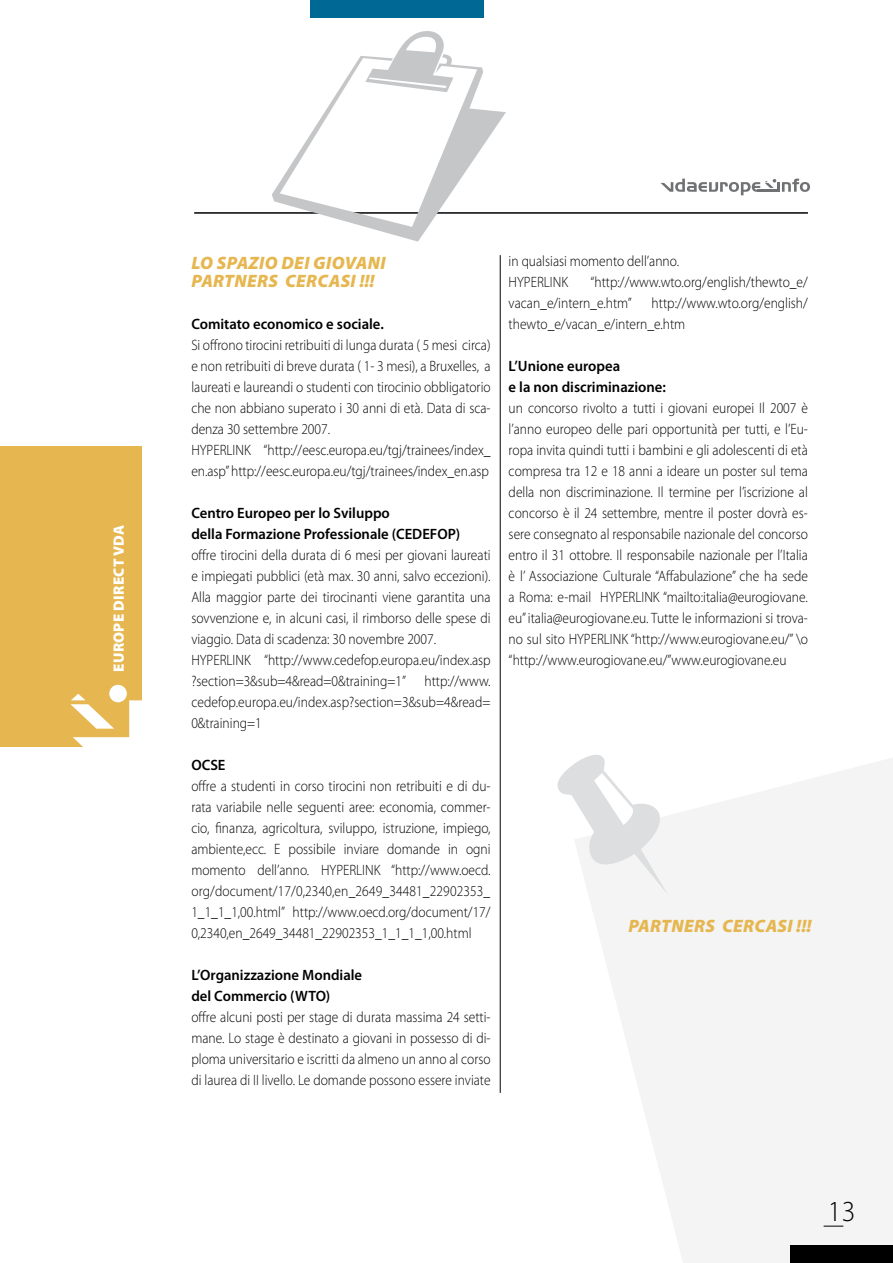
<style>
.page{position:relative;width:893px;height:1263px;background:#fff}
.page>*{position:absolute;margin:0;border:0;box-sizing:border-box;transform-origin:0 0}
.t1{font:282px "Webdings";color:#c5c6c8}
.t2{font:300 29.1px "Myriad Pro";color:#000;scale:.96 1}
.t3{font:italic 900 18px/18px "Myriad Pro";letter-spacing:.02em;color:#e6b750}
.t4{font:300 15px/21px "Myriad Pro";color:#000;scale:.9 1}
.t5{font:600 15px/21px "Myriad Pro";color:#000}
.t6{font:900 15px "Myriad Pro";letter-spacing:.02em;color:#fff}
</style>
<div class="page">
<svg style="left:595px;top:758px;width:298px;height:505px;fill:#f4f4f5"></svg>
<svg style="left:824px;top:1226px;width:19px;height:1px"></svg>
<div style="left:791px;top:1246px;width:102px;height:17px;background:#000"></div>
<hr style="left:194px;top:212px;width:614px;height:2px;background:#000">
<svg style="left:660px;top:179px;width:150px;height:16px"></svg>
<div style="left:310px;top:0;width:174px;height:17px;background:#006895"></div>
<hr style="left:500px;top:255px;width:1px;height:838px;background:#000">
<div style="left:0;top:446px;width:142px;height:300px;background:#e6b750"></div>
<div style="left:109px;top:685px;width:18px;height:17px;background:#fff;border-radius:50%"></div>
<svg style="left:71px;top:694px;width:71px;height:53px"></svg>
<svg style="left:575px;top:758px;width:109px;height:159px"></svg>
<p class="t6" style="left:109px;top:672px;width:148px;rotate:-90deg">EUROPE DIRECT VDA</p>
<h1 class="t1" style="left:248px;top:-7px;width:283px">▪</h1>
<p class="t3" style="left:192px;top:253px;width:196px">LO SPAZIO DEI GIOVA NI<br>PARTN</p>
<p class="t3" style="left:247px;top:271px;width:129px">ERS CERCASI !!!</p>
<p class="t5" style="left:191px;top:313px;width:194px">Comitato economico e sociale.</p>
<p class="t4" style="left:191px;top:334px;width:334px">Si offrono tirocini retribuiti di lunga durata ( 5 mesi circa) e non retribuiti di breve durata ( 1- 3 mesi), a Bruxelles, a laureati e laureandi o studenti con tirocinio obbligatorio che non abbiano superato i 30 anni di età. Data di sca&shy;denza 30 settembre 2007.<br>HYPERLINK “http://eesc.europa.eu/tgj/trainees/index_ en.asp” http://eesc.europa.eu/tgj/trainees/index_en.asp</p>
<p class="t5" style="left:191px;top:502px;width:270px">Centro Europeo per lo Sviluppo<br>della Formazione Professionale (CEDEFOP)</p>
<p class="t4" style="left:191px;top:544px;width:334px">offre tirocini della durata di 6 mesi per giovani laureati e impiegati pubblici (età max. 30 anni, salvo eccezioni).<br>Alla maggior parte dei tirocinanti viene garantita una sovvenzione e, in alcuni casi, il rimborso delle spese di viaggio. Data di scadenza: 30 novembre 2007.<br>HYPERLINK “http://www.cedefop.europa.eu/index.asp ?section=3&amp;sub=4&amp;read=0&amp;training=1” http://www. cedefop.europa.eu/index.asp?section=3&amp;sub=4&amp;read= 0&amp;training=1</p>
<p class="t5" style="left:191px;top:754px;width:36px">OCSE</p>
<p class="t4" style="left:191px;top:775px;width:334px;text-align:justify">offre a studenti in corso tirocini non retribuiti e di du&shy;rata variabile nelle seguenti aree: economia, commer&shy;cio, finanza, agricoltura, sviluppo, istruzione, impiego, ambiente,ecc. E possibile inviare domande in ogni momento dell’anno. HYPERLINK “http://www.oecd. org/document/17/0,2340,en_2649_34481_22902353_ 1_1_1_1,00.html” http://www.oecd.org/document/17/ 0,2340,en_2649_34481_22902353_1_1_1_1,00.html</p>
<p class="t5" style="left:191px;top:964px;width:172px">L’Organizzazione Mondiale del Commercio (WTO)</p>
<p class="t4" style="left:191px;top:1006px;width:334px;text-align:justify">offre alcuni posti per stage di durata massima 24 setti&shy;mane. Lo stage è destinato a giovani in possesso di di&shy;ploma universitario e iscritti da almeno un anno al corso di laurea di II livello. Le domande possono essere inviate</p>
<p class="t4" style="left:509px;top:251px;width:191px">in qualsiasi momento dell’anno.<br>HYPERLINK</p>
<p class="t4" style="left:509px;top:272px;width:334px;text-indent:82px">“http://www.wto.org/english/thewto_e/ vacan_e/intern_e.htm”</p>
<p class="t4" style="left:509px;top:293px;width:334px;text-indent:143px">http://www.wto.org/english/ thewto_e/vacan_e/intern_e.htm</p>
<p class="t5" style="left:509px;top:355px;width:159px">L’Unione europea<br>e la non discriminazione:</p>
<p class="t4" style="left:509px;top:398px;width:334px;text-align:justify">un concorso rivolto a tutti i giovani europei Il 2007 è l’anno europeo delle pari opportunità per tutti, e l’Eu&shy;ropa invita quindi tutti i bambini e gli adolescenti di età compresa tra 12 e 18 anni a ideare un poster sul tema della non discriminazione. Il termine per l’iscrizione al concorso è il 24 settembre, mentre il poster dovrà es&shy;sere consegnato al responsabile nazionale del concorso entro il 31 ottobre. Il responsabile nazionale per l’Italia è l’ Associazione Culturale “Affabulazione” che ha sede a Roma: e-mail HYPERLINK “mailto:italia@eurogiovane. eu” italia@eurogiovane.eu. Tutte le informazioni si trova&shy;no sul sito HYPERLINK “http://www.eurogiovane.eu/” \o “http://www.eurogiovane.eu/”www.eurogiovane.eu</p>
<p class="t3" style="left:628px;top:916px;width:34px">PARTN</p>
<p class="t3" style="left:684px;top:916px;width:129px">ERS CERCASI !!!</p>
<h2 class="t2" style="left:828px;top:1194px;width:30px">13</h2>
</div>
